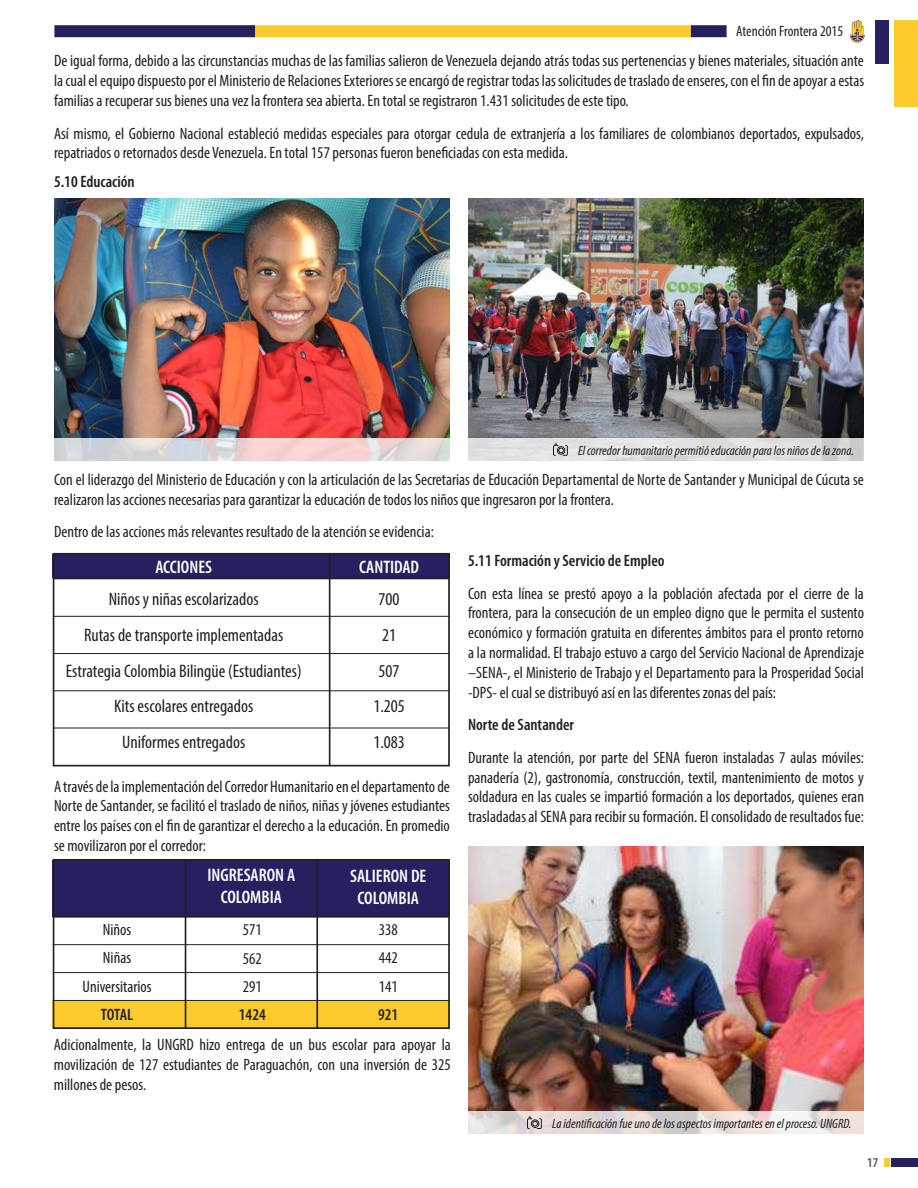
<style>
.page{position:relative;width:918px;height:1188px;background:#fff}
.page>*{position:absolute;margin:0;border:0;box-sizing:border-box;transform-origin:0 0}
.t1{font:condensed 18.15px/35.8px "Myriad Pro";color:#231f20;text-align:center}
.t2{font:600 condensed 18.15px/21.8px "Myriad Pro";color:#fff;text-align:center}
.t3{font:condensed 16.5px/19.8px "Myriad Pro";color:#231f20;text-align:justify}
.t4{font:600 condensed 16.5px "Myriad Pro";color:#231f20}
.t5{font:condensed 15px "Myriad Pro";color:#231f20}
.t6{font:italic condensed 13.5px "Myriad Pro";color:#231f20}
.t7{font:600 condensed 13.5px "Myriad Pro";color:#535355}
</style>
<div class="page">
<div style="left:894px;top:20px;width:24px;height:86px;background:#fecb2f"></div>
<div style="left:876px;top:20px;width:13px;height:43px;background:#252161"></div>
<div style="left:250px;top:25px;width:441px;height:12px;background:#fecb2f"></div>
<div style="left:54px;top:25px;width:201px;height:12px;background:#252161"></div>
<div style="left:691px;top:25px;width:36px;height:12px;background:#252161"></div>
<svg style="left:850px;top:20px;width:15px;height:22px"></svg>
<div style="left:891px;top:1158px;width:27px;height:9px;background:#252161"></div>
<div style="left:884px;top:1158px;width:6px;height:9px;background:#fecb2f"></div>
<div style="left:53px;top:554px;width:397px;height:24px;background:#252161"></div>
<div style="left:53px;top:860px;width:397px;height:57px;background:#252161"></div>
<div style="left:53px;top:1000px;width:397px;height:28px;background:#fecb2f"></div>
<img style="left:54px;top:198px;width:396px;height:240px">
<img style="left:468px;top:198px;width:396px;height:240px">
<svg style="left:54px;top:438px;width:810px;height:22px;background:#e2dbdc"></svg>
<svg style="left:553px;top:443px;width:15px;height:13px"></svg>
<div style="left:53px;top:553px;width:397px;height:213px;border:2px solid #231f20"></div>
<div style="left:53px;top:859px;width:397px;height:170px;border:2px solid #231f20"></div>
<hr style="left:329px;top:554px;width:1px;height:212px;background:#231f20">
<hr style="left:316px;top:860px;width:2px;height:168px;background:#231f20">
<hr style="left:185px;top:860px;width:1px;height:168px;background:#231f20">
<hr style="left:53px;top:578px;width:397px;height:1px;background:#231f20">
<hr style="left:53px;top:916px;width:397px;height:2px;background:#231f20">
<hr style="left:53px;top:616px;width:397px;height:1px;background:#231f20">
<hr style="left:53px;top:1000px;width:397px;height:1px;background:#231f20">
<hr style="left:53px;top:1028px;width:397px;height:1px;background:#231f20">
<hr style="left:53px;top:972px;width:397px;height:1px;background:#231f20">
<hr style="left:53px;top:944px;width:397px;height:1px;background:#231f20">
<hr style="left:53px;top:653px;width:397px;height:1px;background:#231f20">
<hr style="left:53px;top:691px;width:397px;height:1px;background:#231f20">
<hr style="left:53px;top:728px;width:397px;height:1px;background:#231f20">
<img style="left:468px;top:847px;width:396px;height:265px">
<svg style="left:468px;top:1112px;width:396px;height:22px;background:#e6ddda"></svg>
<svg style="left:527px;top:1117px;width:15px;height:12px"></svg>
<p class="t5" style="left:736px;top:22px;width:108px">Atención Frontera 2015</p>
<p class="t3" style="left:54px;top:51px;width:812px">De igual forma, debido a las circunstancias muchas de las familias salieron de Venezuela dejando atrás todas sus pertenencias y bienes materiales, situación ante la cual el equipo dispuesto por el Ministerio de Relaciones Exteriores se encargó de registrar todas las solicitudes de traslado de enseres, con el fin de apoyar a estas familias a recuperar sus bienes una vez la frontera sea abierta. En total se registraron 1.431 solicitudes de este tipo.</p>
<p class="t3" style="left:54px;top:123px;width:812px">Así mismo, el Gobierno Nacional estableció medidas especiales para otorgar cedula de extranjería a los familiares de colombianos deportados, expulsados, repatriados o retornados desde Venezuela. En total 157 personas fueron beneficiadas con esta medida.</p>
<p class="t4" style="left:54px;top:172px;width:82px">5.10 Educación</p>
<p class="t6" style="left:578px;top:442px;width:277px">El corredor humanitario permitió educación para los niños de la zona.</p>
<p class="t3" style="left:54px;top:469px;width:811px">Con el liderazgo del Ministerio de Educación y con la articulación de las Secretarias de Educación Departamental de Norte de Santander y Municipal de Cúcuta se realizaron las acciones necesarias para garantizar la educación de todos los niños que ingresaron por la frontera.</p>
<p class="t3" style="left:54px;top:522px;width:381px">Dentro de las acciones más relevantes resultado de la atención se evidencia:</p>
<p class="t2" style="left:155px;top:556px;width:58px">ACCIONES</p>
<p class="t2" style="left:359px;top:556px;width:62px">CANTIDAD</p>
<p class="t1" style="left:66px;top:581px;width:237px">Niños y niñas escolarizados<br>Rutas de transporte implementadas<br>Estrategia Colombia Bilingüe (Estudiantes)<br>Kits escolares entregados<br>Uniformes entregados</p>
<p class="t1" style="left:373px;top:581px;width:33px">700<br>21<br>507<br>1.205<br>1.083</p>
<p class="t3" style="left:54px;top:776px;width:397px">A través de la implementación del Corredor Humanitario en el departamento de Norte de Santander, se facilitó el traslado de niños, niñas y jóvenes estudiantes entre los países con el fin de garantizar el derecho a la educación. En promedio se movilizaron por el corredor:</p>
<p class="t2" style="left:208px;top:864px;width:89px">INGRESARON A<br>COLOMBIA</p>
<p class="t2" style="left:350px;top:865px;width:78px">SALIERON DE<br>COLOMBIA</p>
<p class="t3" style="left:83px;top:915px;width:71px;line-height:28.3px;text-align:center">Niños<br>Niñas<br>Universitarios</p>
<p class="t4" style="left:101px;top:1005px;width:34px">TOTAL</p>
<p class="t3" style="left:379px;top:915px;width:21px;line-height:28.3px">338<br>442<br>141</p>
<p class="t4" style="left:378px;top:1005px;width:22px">921</p>
<p class="t3" style="left:54px;top:1035px;width:399px">Adicionalmente, la UNGRD hizo entrega de un bus escolar para apoyar la movilización de 127 estudiantes de Paraguachón, con una inversión de 325 millones de pesos.</p>
<p class="t3" style="left:243px;top:915px;width:21px;line-height:28.3px">571<br>562<br>291</p>
<p class="t4" style="left:239px;top:1006px;width:28px">1424</p>
<p class="t4" style="left:468px;top:552px;width:198px">5.11 Formación y Servicio de Empleo</p>
<p class="t3" style="left:468px;top:583px;width:398px">Con esta línea se prestó apoyo a la población afectada por el cierre de la frontera, para la consecución de un empleo digno que le permita el sustento económico y formación gratuita en diferentes ámbitos para el pronto retorno a la normalidad. El trabajo estuvo a cargo del Servicio Nacional de Aprendizaje –SENA-, el Ministerio de Trabajo y el Departamento para la Prosperidad Social -DPS- el cual se distribuyó así en las diferentes zonas del país:</p>
<p class="t4" style="left:468px;top:716px;width:108px">Norte de Santander</p>
<p class="t3" style="left:468px;top:747px;width:398px">Durante la atención, por parte del SENA fueron instaladas 7 aulas móviles: panadería (2), gastronomía, construcción, textil, mantenimiento de motos y soldadura en las cuales se impartió formación a los deportados, quienes eran trasladadas al SENA para recibir su formación. El consolidado de resultados fue:</p>
<p class="t6" style="left:552px;top:1115px;width:301px">La identificación fue uno de los aspectos importantes en el proceso. UNGRD.</p>
<p class="t7" style="left:867px;top:1156px;width:13px">17</p>
</div>
